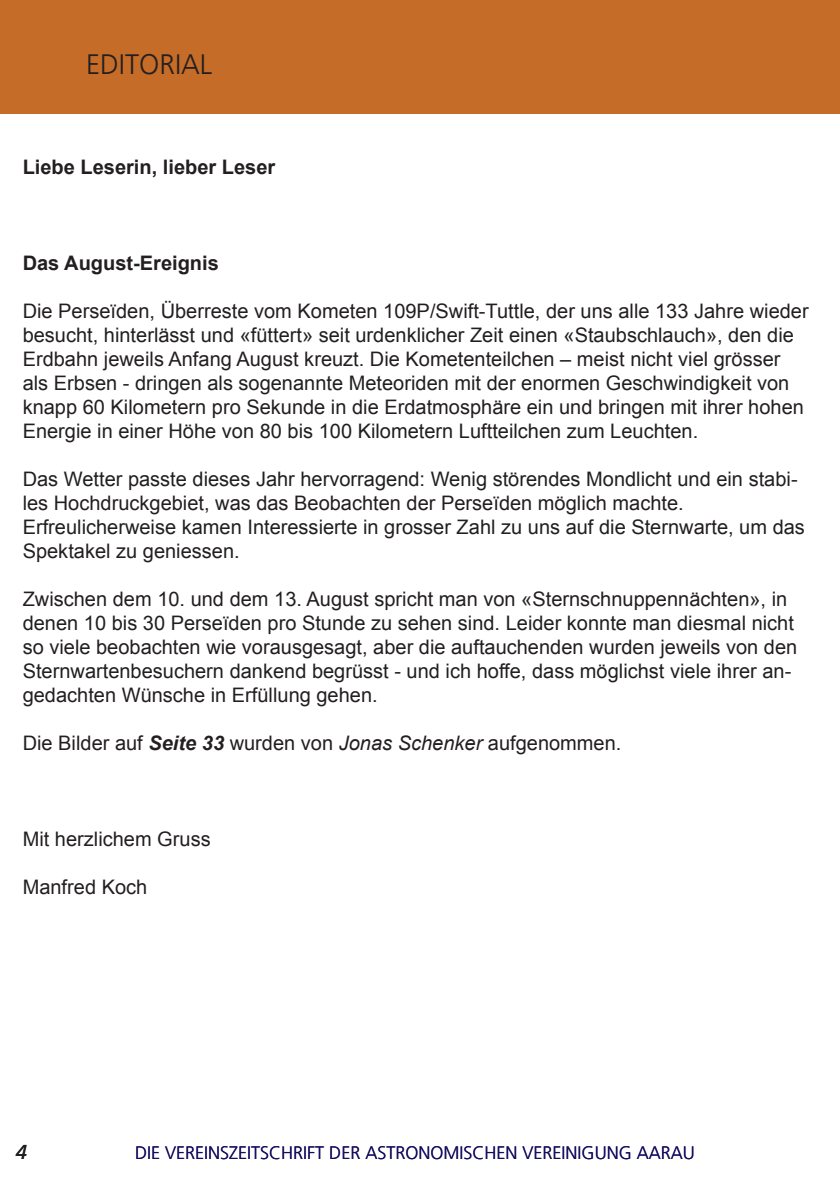
<style>
.page{position:relative;width:840px;height:1191px;background:#fff}
.page>*{position:absolute;margin:0;border:0;box-sizing:border-box;transform-origin:0 0}
.t1{font:300 28px "Frutiger 45";color:#231f20}
.t2{font:20px/24px "Arial";color:#231f20}
.t3{font:700 20px "Arial";color:#231f20}
.t4{font:italic 20px "Frutiger 55 Roman";color:#231f20}
.t5{font:300 18px "Frutiger 45";color:#160e5f}
.s1{font-weight:700;font-style:italic}
.s2{font-style:italic}
</style>
<div class="page">
<div style="left:0;top:0;width:839px;height:113px;background:#c56c28"></div>
<h1 class="t1" style="left:86px;top:48px;width:127px">EDITORIAL</h1>
<p class="t3" style="left:23px;top:154px;width:254px">Liebe Leserin, lieber Leser</p>
<p class="t3" style="left:23px;top:250px;width:197px">Das August-Ereignis</p>
<p class="t2" style="left:23px;top:299px;width:787px">Die Perseïden, Überreste vom Kometen 109P/Swift-Tuttle, der uns alle 133 Jahre wieder besucht, hinterlässt und «füttert» seit urdenklicher Zeit einen «Staubschlauch», den die Erdbahn jeweils Anfang August kreuzt. Die Kometenteilchen – meist nicht viel grösser als Erbsen - dringen als sogenannte Meteoriden mit der enormen Geschwindigkeit von knapp 60 Kilometern pro Sekunde in die Erdatmosphäre ein und bringen mit ihrer hohen Energie in einer Höhe von 80 bis 100 Kilometern Luftteilchen zum Leuchten.</p>
<p class="t2" style="left:23px;top:467px;width:783px">Das Wetter passte dieses Jahr hervorragend: Wenig störendes Mondlicht und ein stabi&shy;les Hochdruckgebiet, was das Beobachten der Perseïden möglich machte.<br>Erfreulicherweise kamen Interessierte in grosser Zahl zu uns auf die Sternwarte, um das Spektakel zu geniessen.</p>
<p class="t2" style="left:23px;top:587px;width:775px">Zwischen dem 10. und dem 13. August spricht man von «Sternschnuppennächten», in denen 10 bis 30 Perseïden pro Stunde zu sehen sind. Leider konnte man diesmal nicht so viele beobachten wie vorausgesagt, aber die auftauchenden wurden jeweils von den Sternwartenbesuchern dankend begrüsst - und ich hoffe, dass möglichst viele ihrer an&shy;gedachten Wünsche in Erfüllung gehen.</p>
<p class="t2" style="left:23px;top:731px;width:600px">Die Bilder auf <span class="s1">Seite 33</span> wurden von <span class="s2">Jonas Schenker</span> aufgenommen.</p>
<p class="t2" style="left:23px;top:827px;width:189px">Mit herzlichem Gruss</p>
<p class="t2" style="left:23px;top:875px;width:126px">Manfred Koch</p>
<p class="t4" style="left:16px;top:1140px;width:13px">4</p>
<p class="t5" style="left:135px;top:1142px;width:561px">DIE VEREINSZEITSCHRIFT DER ASTRONOMISCHEN VEREINIGUNG AARAU</p>
</div>
